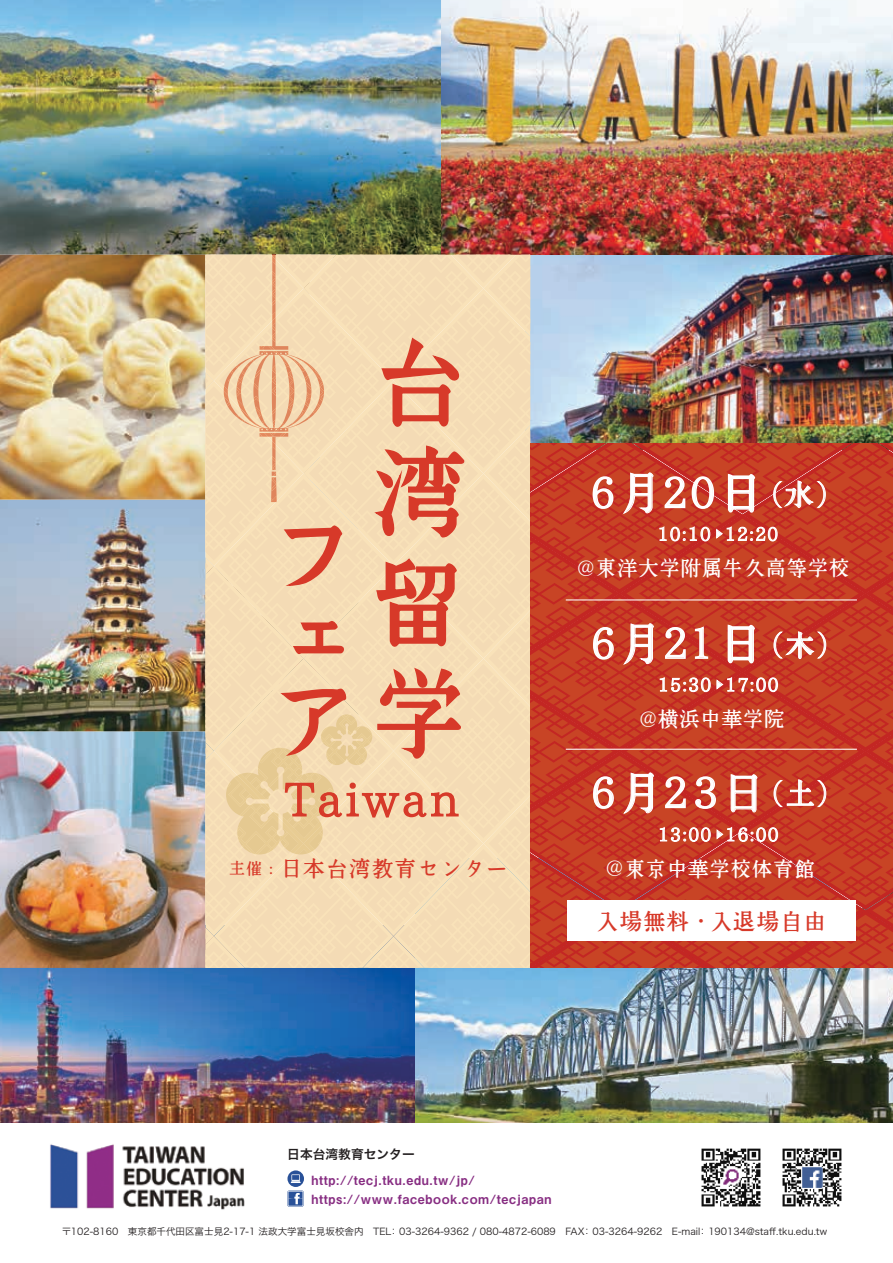
<style>
.page{position:relative;width:893px;height:1263px;background:#fff}
.page>*{position:absolute;margin:0;border:0;box-sizing:border-box;transform-origin:0 0}
.t1{font:92.4px/110.9px "dejima mincho";color:#d73929;text-align:justify}
.t2{font:90.3px "dejima mincho";color:#d73929}
.t3{font:68.1px "dejima mincho";color:#d73929}
.t4{font:45.75px "IPAP Mincho";letter-spacing:.075em;color:#d73929}
.t5{font:42.45px "IPAP Mincho";color:#fff}
.t6{font:22.35px "dejima mincho";letter-spacing:.05em;color:#d73929}
.t7{font:21.3px "dejima mincho";letter-spacing:.075em;color:#d73929}
.t8{font:20.25px "dejima mincho";letter-spacing:.05em;color:#fff}
.t9{font:18px "IPAP Mincho";letter-spacing:.05em;color:#fff}
.t10{font:12.75px/19.6px "Midashi Go Pro MB31";letter-spacing:.05em;color:#872d82}
.t11{font:12.75px "Hira Kaku Pro W6";color:#231f20}
.t12{font:9.6px "Hira Kaku Pro W3";color:#231f20}
.s1{font-size:15.9px}
.s2{font-family:"IPAP Mincho";font-size:15.9px}
.s3{font-family:"dejima mincho"}
.s4{font-size:28.65px}
.s5{font-family:"IPAP Mincho"}
</style>
<div class="page">
<img style="left:50px;top:1144px;width:195px;height:66px">
<img style="left:701px;top:1148px;width:60px;height:59px">
<img style="left:782px;top:1148px;width:60px;height:59px">
<svg style="left:287px;top:1170px;width:17px;height:17px"></svg>
<svg style="left:291px;top:1174px;width:10px;height:9px"></svg>
<svg style="left:287px;top:1190px;width:17px;height:17px"></svg>
<svg style="left:288px;top:1191px;width:15px;height:15px"></svg>
<img style="left:0;top:500px;width:205px;height:231px">
<img style="left:530px;top:255px;width:363px;height:188px">
<img style="left:441px;top:0;width:452px;height:255px">
<img style="left:0;top:968px;width:416px;height:154px">
<img style="left:0;top:0;width:441px;height:255px">
<img style="left:416px;top:968px;width:477px;height:154px">
<img style="left:0;top:255px;width:205px;height:245px">
<img style="left:0;top:731px;width:205px;height:237px">
<svg style="left:205px;top:255px;width:325px;height:713px;background:#f3d6af"></svg>
<svg style="left:530px;top:443px;width:363px;height:525px;background:#c63a25"></svg>
<div style="left:567px;top:900px;width:288px;height:40px;background:#fff"></div>
<svg style="left:659px;top:825px;width:120px;height:18px;background:#d46c5d"></svg>
<svg style="left:592px;top:775px;width:23px;height:35px"></svg>
<svg style="left:622px;top:771px;width:33px;height:44px"></svg>
<svg style="left:664px;top:775px;width:53px;height:35px;background:#d3695b"></svg>
<svg style="left:730px;top:773px;width:28px;height:40px"></svg>
<svg style="left:773px;top:778px;width:54px;height:30px;background:#cf5849"></svg>
<svg style="left:659px;top:525px;width:119px;height:17px;background:#d46b5c"></svg>
<svg style="left:592px;top:475px;width:22px;height:35px"></svg>
<svg style="left:621px;top:472px;width:33px;height:43px"></svg>
<svg style="left:664px;top:475px;width:51px;height:35px;background:#d56d5e"></svg>
<svg style="left:727px;top:473px;width:29px;height:40px"></svg>
<svg style="left:773px;top:479px;width:53px;height:30px;background:#d16150"></svg>
<svg style="left:592px;top:626px;width:23px;height:34px"></svg>
<svg style="left:622px;top:622px;width:33px;height:44px"></svg>
<svg style="left:664px;top:626px;width:22px;height:34px"></svg>
<svg style="left:694px;top:625px;width:15px;height:35px"></svg>
<svg style="left:727px;top:624px;width:29px;height:40px"></svg>
<svg style="left:773px;top:630px;width:54px;height:30px;background:#d05d4d"></svg>
<svg style="left:659px;top:675px;width:120px;height:56px;background:#ca4835"></svg>
<hr style="left:566px;top:599px;width:291px;height:1px;background:#fff">
<hr style="left:566px;top:749px;width:291px;height:1px;background:#fff">
<h1 class="t1" style="left:373px;top:326px;width:93px">台湾留学</h1>
<h2 class="t2" style="left:267px;top:510px;width:76px">フ</h2>
<h3 class="t3" style="left:284px;top:598px;width:61px">ェ</h3>
<h2 class="t2" style="left:267px;top:674px;width:80px">ア</h2>
<h3 class="t4" style="left:285px;top:776px;width:175px">Taiwan</h3>
<h3 class="t7" style="left:229px;top:857px;width:280px"><span class="s1">主催</span><span class="s2">：</span>日本台湾教育センター</h3>
<h3 class="t5" style="left:591px;top:472px;width:241px">６<span class="s3">月</span>２０<span class="s3">日</span><span class="s4">（</span><sup>水</sup><span class="s4">）</span></h3>
<h3 class="t9" style="left:657px;top:525px;width:122px">10:10 <sup>▶</sup> 12:20</h3>
<h3 class="t8" style="left:576px;top:558px;width:274px"><span class="s5">＠</span>東洋大学附属牛久高等学校</h3>
<h3 class="t5" style="left:591px;top:623px;width:241px">６<span class="s3">月</span>２１<span class="s3">日</span><span class="s4">（</span><sup>木</sup><span class="s4">）</span></h3>
<h3 class="t9" style="left:658px;top:675px;width:122px">15:30 <sup>▶</sup> 17:00</h3>
<h3 class="t8" style="left:639px;top:708px;width:147px"><span class="s5">＠</span>横浜中華学院</h3>
<h3 class="t5" style="left:591px;top:772px;width:241px">６<span class="s3">月</span>２３<span class="s3">日</span><span class="s4">（</span><sup>土</sup><span class="s4">）</span></h3>
<h3 class="t9" style="left:658px;top:825px;width:122px">13:00 <sup>▶</sup> 16:00</h3>
<h3 class="t8" style="left:605px;top:858px;width:211px"><span class="s5">＠</span>東京中華学校体育館</h3>
<h3 class="t6" style="left:596px;top:909px;width:231px">入場無料・入退場自由</h3>
<h3 class="t11" style="left:287px;top:1142px;width:142px">日本台湾教育センター　</h3>
<h3 class="t10" style="left:311px;top:1168px;width:242px">http://tecj.tku.edu.tw/jp/ https://www.facebook.com/tecjapan</h3>
<p class="t12" style="left:62px;top:1223px;width:767px">〒102-8160　東京都千代田区富士見2-17-1 法政大学富士見坂校舎内　TEL： 03-3264-9362 / 080-4872-6089　FAX： 03-3264-9262　E-mail： 190134@staff.tku.edu.tw</p>
</div>
